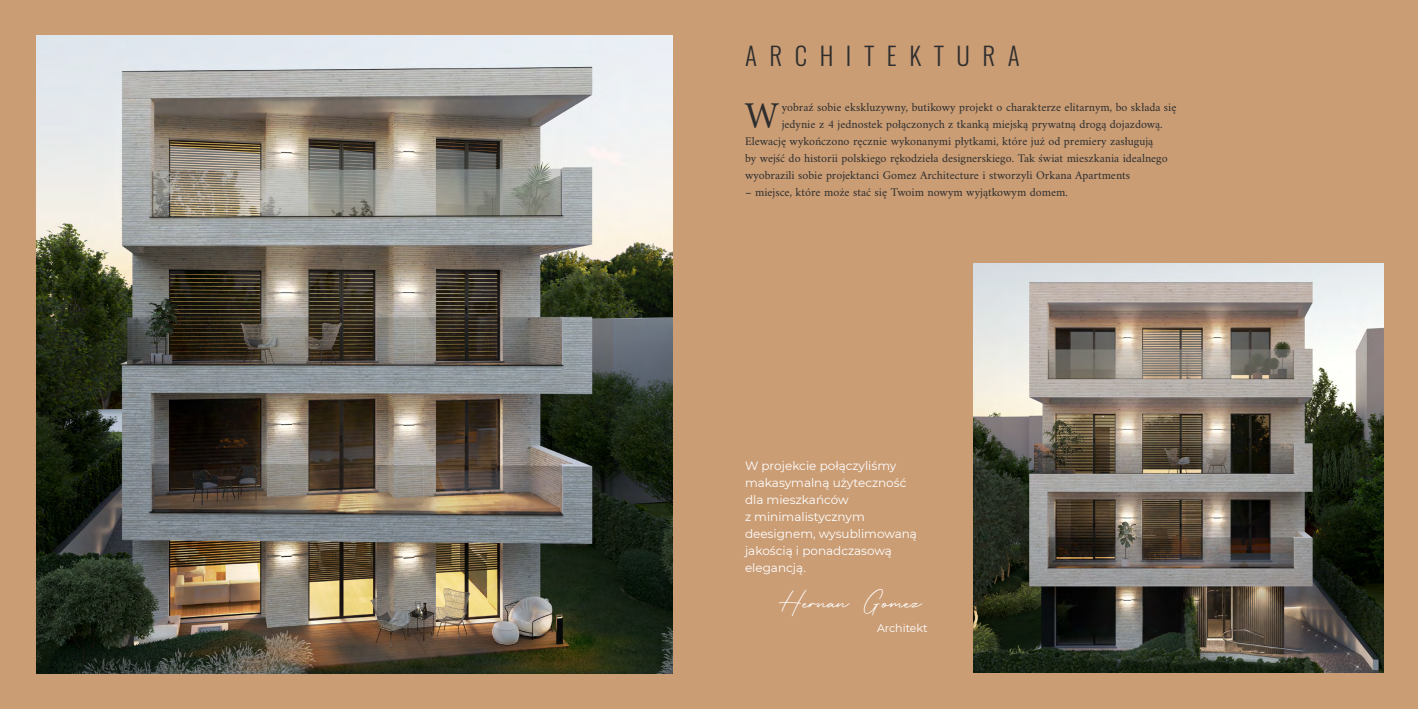
<style>
.page{position:relative;width:1418px;height:709px;background:#fff}
.page>*{position:absolute;margin:0;border:0;box-sizing:border-box;transform-origin:0 0}
.t1{font:38.3px "Amiri";color:#2e2e2e}
.t2{font:36px "Retro Signature";color:#fff}
.t3{font:300 25px "Oswald";letter-spacing:.5em;color:#2e2e2e}
.t4{font:12px "Amiri";color:#2e2e2e}
.t5{font:12px/17px "Montserrat";color:#fff}
.t6{font:11px "Montserrat";color:#fff}
</style>
<div class="page">
<div style="left:0;top:0;width:1417px;height:709px;background:#ca9d75"></div>
<img style="left:973px;top:263px;width:410px;height:410px">
<img style="left:36px;top:36px;width:637px;height:637px">
<h3 class="t3" style="left:745px;top:33px;width:276px">ARCHITEKTURA</h3>
<h1 class="t1" style="left:745px;top:93px;width:35px">W</h1>
<p class="t4" style="left:781px;top:100px;width:396px">yobraź sobie ekskluzywny, butikowy projekt o charakterze elitarnym, bo składa się</p>
<p class="t4" style="left:781px;top:117px;width:382px">jedynie z 4 jednostek połączonych z tkanką miejską prywatną drogą dojazdową.</p>
<p class="t4" style="left:745px;top:134px;width:410px">Elewację wykończono ręcznie wykonanymi płytkami, które już od premiery zasługują</p>
<p class="t4" style="left:745px;top:151px;width:424px">by wejść do historii polskiego rękodzieła designerskiego. Tak świat mieszkania idealnego</p>
<p class="t4" style="left:745px;top:168px;width:387px">wyobrazili sobie projektanci Gomez Architecture i stworzyli Orkana Apartments</p>
<p class="t4" style="left:745px;top:185px;width:324px">– miejsce, które może stać się Twoim nowym wyjątkowym domem.</p>
<p class="t5" style="left:745px;top:457px;width:173px">W projekcie połączyliśmy makasymalną użyteczność dla mieszkańców<br>z minimalistycznym deesignem, wysublimowaną jakością i ponadczasową elegancją.</p>
<h2 class="t2" style="left:778px;top:581px;width:145px">Hernan Gomez</h2>
<p class="t6" style="left:877px;top:620px;width:52px">Architekt</p>
</div>
